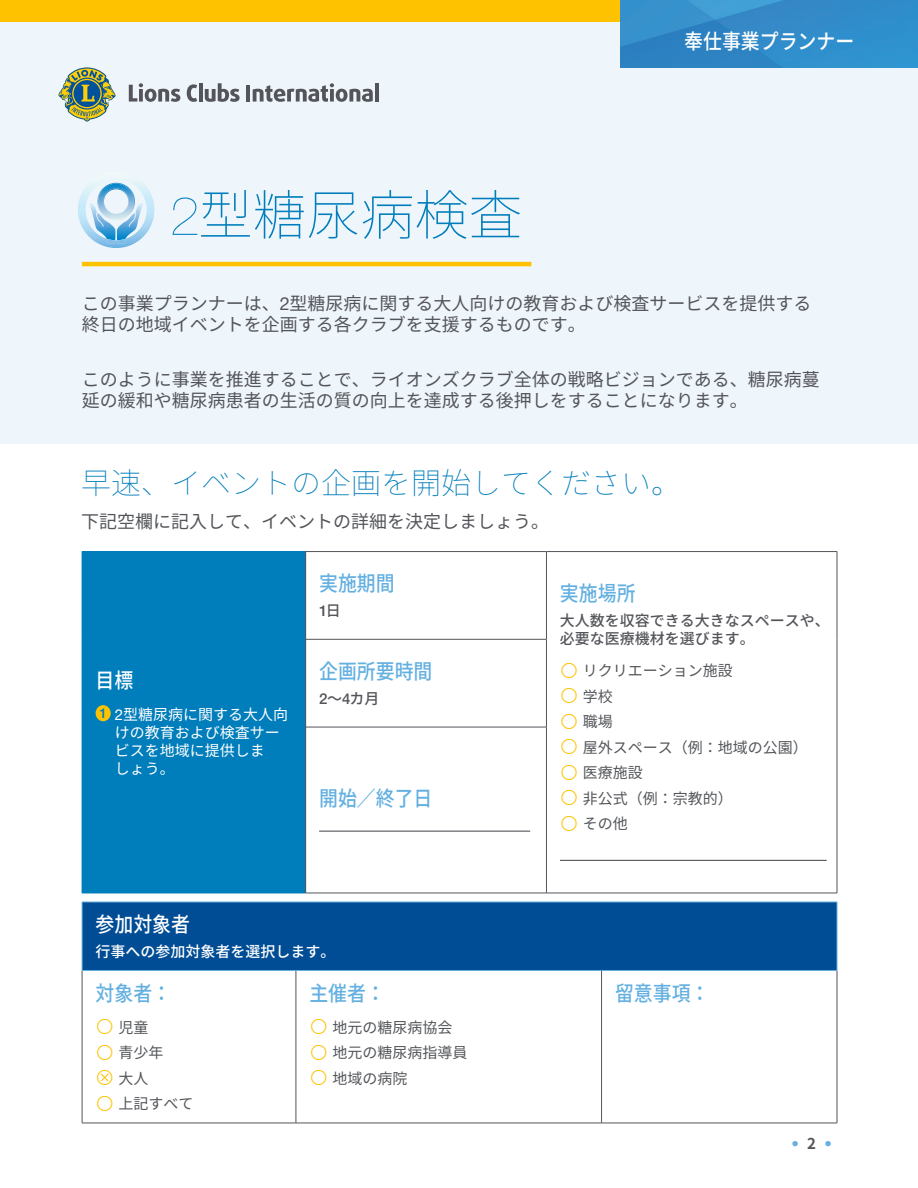
<style>
.page{position:relative;width:918px;height:1188px;background:#fff}
.page>*{position:absolute;margin:0;border:0;box-sizing:border-box;transform-origin:0 0}
.t1{font:100 54px "Noto Sans CJ Kjp";color:#007dbb}
.t2{font:100 30px "Noto Sans CJ Kjp";color:#007dbb}
.t3{font:500 21px "Noto Sans CJ Kjp";color:#64b0e1;scale:.9 1}
.t4{font:500 21px "Noto Sans CJ Kjp";color:#fff;scale:.9 1}
.t5{font:18px/21px "Noto Sans CJ Kjp";color:#54555a}
.t6{font:15px/25.5px "Noto Sans CJ Kjp";color:#54555a}
.t7{font:15px/18px "Noto Sans CJ Kjp";color:#fff}
.t8{font:500 15px/18px "Noto Sans CJ Kjp";color:#54555a}
.t9{font:500 15px "Noto Sans CJ Kjp";color:#fff}
.t10{font:100 15px "Helvetica Neue LT Std";color:#64b0e1}
.t11{font:500 15px "Helvetica Neue LT Std";color:#54555a}
.s1{font-family:"Helvetica Neue LT Std";font-weight:200}
.s2{font-family:"Helvetica Neue LT Std"}
.s3{font-family:"Helvetica Neue LT Std";font-weight:500;font-size:13.5px;color:#007dbb}
.s4{font-family:"Noto Sans CJ Kjp"}
.s5{font-family:"Noto Sans CJ Kjp";font-weight:700;color:#54555a}
</style>
<div class="page">
<div style="left:0;top:0;width:918px;height:444px;background:#eef5fb"></div>
<div style="left:0;top:0;width:918px;height:21px;background:#fec200"></div>
<hr style="left:82px;top:262px;width:449px;height:4px;background:#fec200">
<img style="left:620px;top:0;width:298px;height:68px">
<svg style="left:58px;top:68px;width:58px;height:53px"></svg>
<svg style="left:129px;top:83px;width:51px;height:19px"></svg>
<svg style="left:187px;top:84px;width:10px;height:18px"></svg>
<hr style="left:199px;top:83px;width:4px;height:19px;background:#54555a">
<svg style="left:205px;top:83px;width:35px;height:19px"></svg>
<hr style="left:246px;top:85px;width:4px;height:17px;background:#54555a">
<svg style="left:253px;top:83px;width:120px;height:19px"></svg>
<hr style="left:375px;top:83px;width:4px;height:19px;background:#54555a">
<div style="left:82px;top:552px;width:224px;height:341px;background:#007dbb"></div>
<hr style="left:82px;top:893px;width:223px;height:1px;background:#007dbb">
<hr style="left:546px;top:893px;width:291px;height:1px;background:#54555a">
<hr style="left:546px;top:552px;width:1px;height:87px;background:#54555a">
<hr style="left:546px;top:639px;width:1px;height:88px;background:#54555a">
<hr style="left:546px;top:727px;width:1px;height:166px;background:#54555a">
<hr style="left:305px;top:639px;width:242px;height:1px;background:#54555a">
<hr style="left:305px;top:727px;width:242px;height:1px;background:#54555a">
<hr style="left:82px;top:551px;width:223px;height:1px;background:#007dbb">
<hr style="left:305px;top:551px;width:241px;height:1px;background:#54555a">
<hr style="left:305px;top:552px;width:1px;height:87px;background:#54555a">
<hr style="left:546px;top:551px;width:291px;height:1px;background:#54555a">
<hr style="left:837px;top:552px;width:1px;height:87px;background:#54555a">
<hr style="left:837px;top:639px;width:1px;height:88px;background:#54555a">
<hr style="left:837px;top:727px;width:1px;height:166px;background:#54555a">
<hr style="left:305px;top:639px;width:1px;height:88px;background:#54555a">
<hr style="left:305px;top:727px;width:1px;height:166px;background:#54555a">
<hr style="left:305px;top:893px;width:241px;height:1px;background:#54555a">
<div style="left:96px;top:705px;width:15px;height:16px;background:#fec200;border-radius:50%"></div>
<hr style="left:560px;top:860px;width:267px;height:1px;background:#54555a">
<hr style="left:319px;top:831px;width:211px;height:1px;background:#54555a">
<div style="left:82px;top:902px;width:755px;height:68px;background:#014d95"></div>
<hr style="left:837px;top:902px;width:1px;height:68px;background:#64b0e1">
<hr style="left:82px;top:971px;width:1px;height:152px;background:#54555a">
<hr style="left:296px;top:971px;width:1px;height:152px;background:#54555a">
<hr style="left:601px;top:971px;width:1px;height:152px;background:#54555a">
<hr style="left:837px;top:971px;width:1px;height:152px;background:#54555a">
<hr style="left:82px;top:1123px;width:214px;height:1px;background:#54555a">
<hr style="left:296px;top:1123px;width:306px;height:1px;background:#54555a">
<hr style="left:602px;top:1123px;width:235px;height:1px;background:#54555a">
<hr style="left:82px;top:902px;width:214px;height:1px;background:#64b0e1">
<hr style="left:82px;top:902px;width:1px;height:68px;background:#64b0e1">
<hr style="left:296px;top:902px;width:306px;height:1px;background:#64b0e1">
<hr style="left:602px;top:902px;width:235px;height:1px;background:#64b0e1">
<hr style="left:82px;top:970px;width:214px;height:1px;background:#64b0e1">
<hr style="left:296px;top:970px;width:306px;height:1px;background:#64b0e1">
<hr style="left:602px;top:970px;width:235px;height:1px;background:#64b0e1">
<img style="left:78px;top:182px;width:76px;height:66px">
<svg style="left:89px;top:184px;width:54px;height:59px"></svg>
<img style="left:97px;top:183px;width:38px;height:37px">
<h1 class="t1" style="left:170px;top:185px;width:354px"><span class="s1">2</span>型糖尿病検査</h1>
<p class="t4" style="left:684px;top:29px;width:190px">奉仕事業プランナー</p>
<p class="t5" style="left:82px;top:293px;width:731px">この事業プランナーは、<span class="s2">2</span>型糖尿病に関する大人向けの教育および検査サービスを提供する終日の地域イベントを企画する各クラブを支援するものです。</p>
<p class="t5" style="left:82px;top:370px;width:739px">このように事業を推進することで、ライオンズクラブ全体の戦略ビジョンである、糖尿病蔓延の緩和や糖尿病患者の生活の質の向上を達成する後押しをすることになります。</p>
<h2 class="t2" style="left:81px;top:466px;width:601px">早速、イベントの企画を開始してください。</h2>
<p class="t5" style="left:81px;top:511px;width:469px">下記空欄に記入して、イベントの詳細を決定しましょう。</p>
<p class="t4" style="left:96px;top:668px;width:44px">目標</p>
<p class="t7" style="left:115px;top:706px;width:175px;text-indent:-16px"><span class="s3">1</span> <span class="s2">2</span>型糖尿病に関する大人向けの教育および検査サービスを地域に提供しま<br>しょう。</p>
<p class="t3" style="left:319px;top:572px;width:86px">実施期間</p>
<p class="t11" style="left:319px;top:602px;width:23px">1<span class="s4">日</span></p>
<p class="t3" style="left:319px;top:660px;width:127px">企画所要時間</p>
<p class="t8" style="left:319px;top:690px;width:62px"><span class="s2">2</span>～<span class="s2">4</span>カ月</p>
<p class="t3" style="left:319px;top:786px;width:127px">開始／終了日</p>
<p class="t4" style="left:96px;top:913px;width:106px">参加対象者</p>
<p class="t9" style="left:96px;top:943px;width:242px">行事への参加対象者を選択します。</p>
<p class="t3" style="left:96px;top:981px;width:86px">対象者：</p>
<p class="t6" style="left:119px;top:1015px;width:77px">児童<br>青少年<br>大人<br>上記すべて</p>
<p class="t3" style="left:309px;top:981px;width:85px">主催者：</p>
<p class="t6" style="left:332px;top:1015px;width:136px">地元の糖尿病協会地元の糖尿病指導員地域の病院</p>
<p class="t3" style="left:560px;top:582px;width:85px">実施場所</p>
<p class="t8" style="left:560px;top:612px;width:271px">大人数を収容できる大きなスペースや、必要な医療機材を選びます。</p>
<p class="t6" style="left:583px;top:658px;width:226px">リクリエーション施設<br>学校<br>職場<br>屋外スペース（例：地域の公園）医療施設<br>非公式（例：宗教的）<br>その他</p>
<p class="t3" style="left:615px;top:981px;width:106px">留意事項：</p>
<p class="t10" style="left:791px;top:1135px;width:42px">• <span class="s5">2</span> •</p>
</div>
